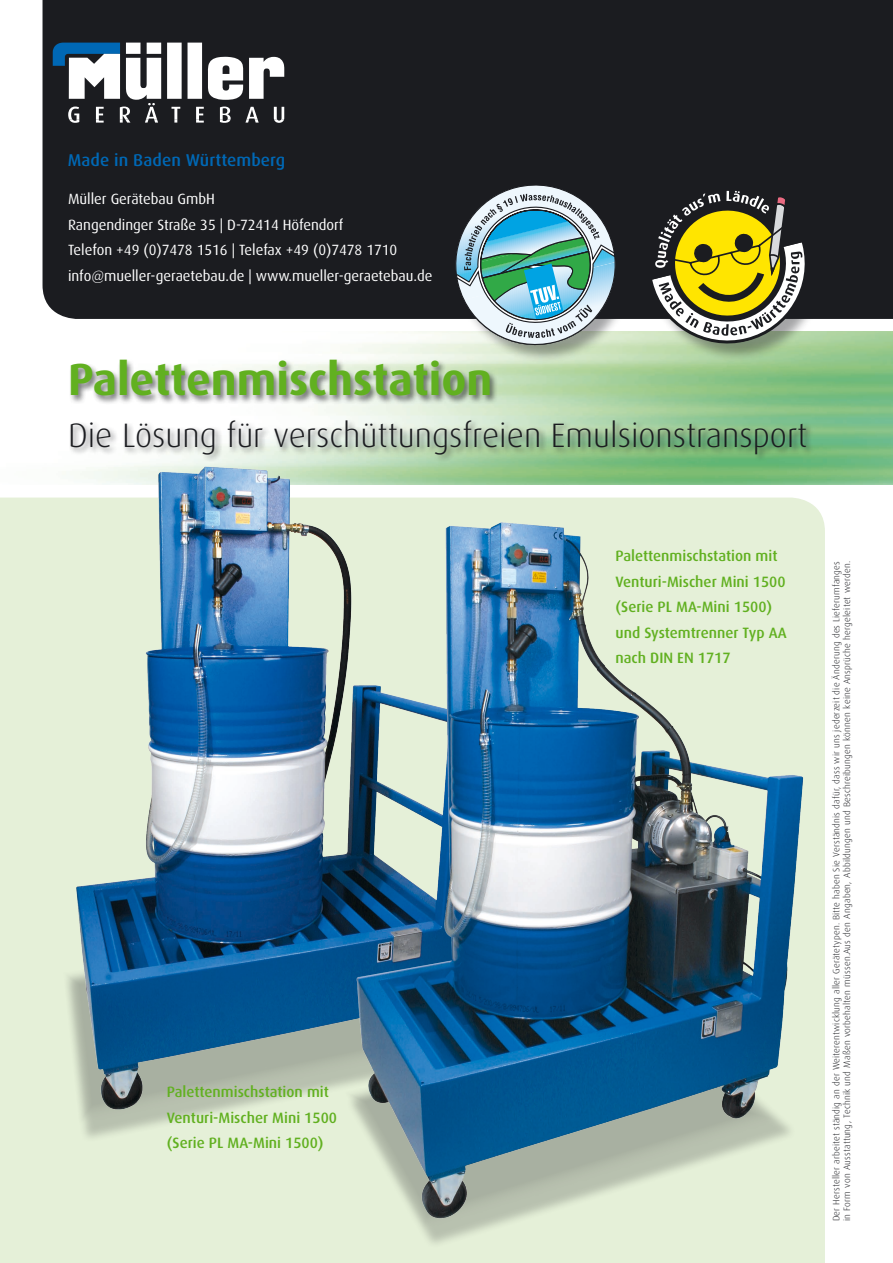
<style>
.page{position:relative;width:893px;height:1263px;background:#fff}
.page>*{position:absolute;margin:0;border:0;box-sizing:border-box;transform-origin:0 0}
.t1{font:700 45px "Dax";color:#61b020}
.t2{font:300 33.9px "Dax";color:#1b1c20}
.t3{font:500 17.1px "Dax";letter-spacing:.005em;color:#0068b5}
.t4{font:500 15px/25.5px "Dax";color:#61b020}
.t5{font:14.85px/25.5px "Dax";color:#fff}
.t6{font:300 9.3px/10.5px "Dax";letter-spacing:.02em;color:#1b1c20}
</style>
<div class="page">
<div style="left:43px;top:0;width:850px;height:319px;background:#1b1c20"></div>
<div style="left:0;top:497px;width:825px;height:766px;background:#e5f0d8"></div>
<img style="left:350px;top:332px;width:543px;height:153px">
<div style="left:69px;top:359px;width:746px;height:103px;background:#1b1c20;opacity:.6"></div>
<div style="left:647px;top:183px;width:178px;height:178px;background:#1b1c20;opacity:.4"></div>
<svg style="left:641px;top:173px;width:177px;height:181px;background:#7f7d47"></svg>
<svg style="left:53px;top:43px;width:231px;height:80px"></svg>
<div style="left:64px;top:923px;width:436px;height:219px;background:#1b1c20;opacity:.75"></div>
<img style="left:49px;top:447px;width:458px;height:674px">
<div style="left:345px;top:1012px;width:451px;height:236px;background:#1b1c20;opacity:.75"></div>
<img style="left:332px;top:501px;width:493px;height:725px">
<div style="left:455px;top:184px;width:178px;height:179px;background:#1b1c20;opacity:.4"></div>
<svg style="left:447px;top:175px;width:178px;height:179px;background:#76999b"></svg>
<h3 class="t3" style="left:68px;top:150px;width:219px">Made in Baden Württemberg</h3>
<h3 class="t5" style="left:68px;top:186px;width:366px">Müller Gerätebau GmbH<br>Rangendinger Straße 35 | D-72414 Höfendorf<br>Telefon +49 (0)7478 1516 | Telefax +49 (0)7478 1710 info@mueller-geraetebau.de | www.mueller-geraetebau.de</h3>
<h1 class="t1" style="left:68px;top:354px;width:426px">Palettenmischstation</h1>
<h2 class="t2" style="left:68px;top:416px;width:741px">Die Lösung für verschüttungsfreien Emulsionstransport</h2>
<h3 class="t4" style="left:167px;top:1079px;width:172px">Palettenmischstation mit<br>Venturi-Mischer Mini 1500 (Serie PL MA-Mini 1500)</h3>
<h3 class="t4" style="left:615px;top:543px;width:173px">Palettenmischstation mit<br>Venturi-Mischer Mini 1500 (Serie PL MA-Mini 1500) und Systemtrenner Typ AA nach DIN EN 1717</h3>
<p class="t6" style="left:831px;top:1221px;width:661px;rotate:-90deg">Der Hersteller arbeitet ständig an der Weiterentwicklung aller Gerätetypen. Bitte haben Sie Verständnis dafür, dass wir uns jederzeit die Änderung des Lieferumfanges in Form von Ausstattung, Technik und Maßen vorbehalten müssen.Aus den Angaben, Abbildungen und Beschreibungen können keine Ansprüche hergeleitet werden.</p>
</div>
